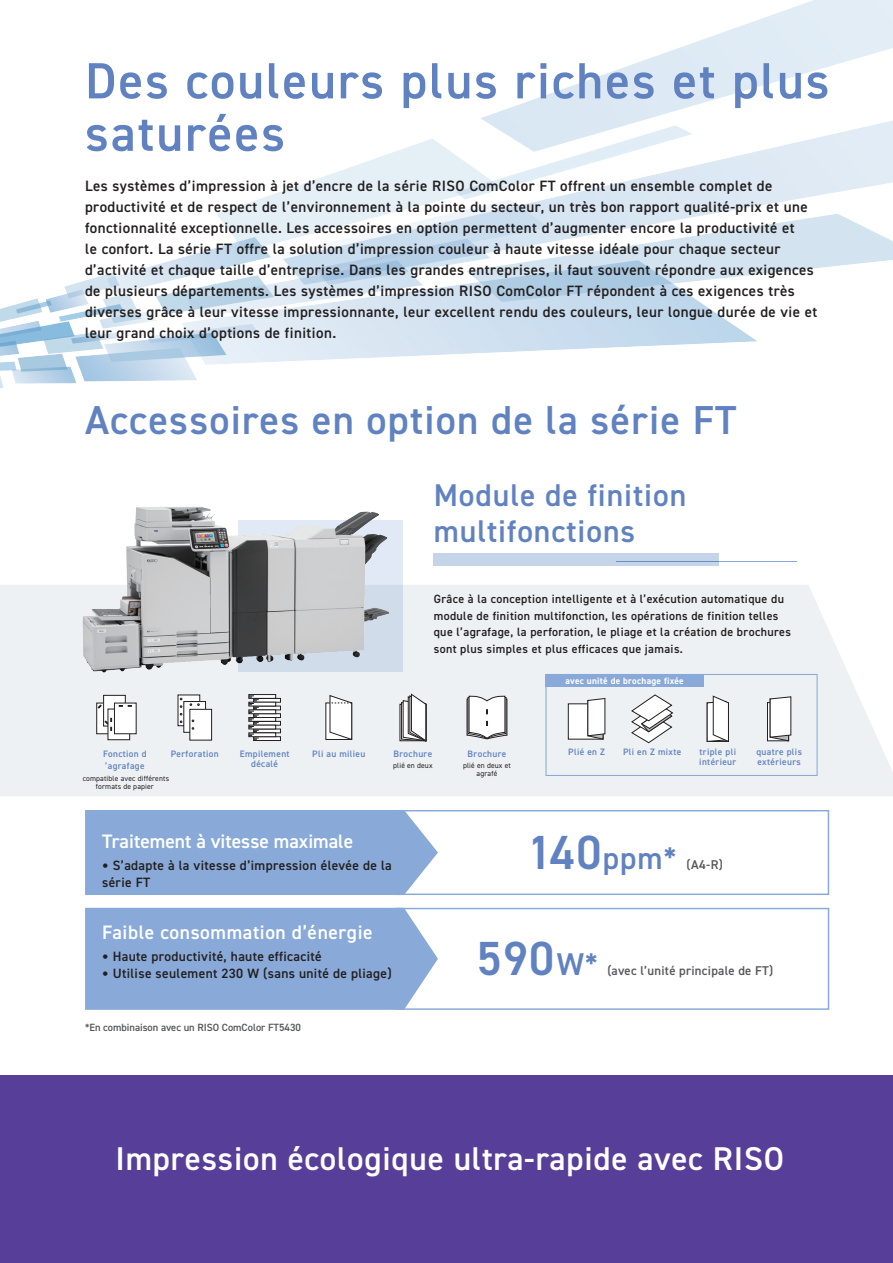
<style>
.page{position:relative;width:893px;height:1263px;background:#fff}
.page>*{position:absolute;margin:0;border:0;box-sizing:border-box;transform-origin:0 0}
.t1{font:600 51px/52.5px "DIN2014";letter-spacing:.04em;color:#6182c1}
.t2{font:600 48px "DIN2014";color:#6182c1}
.t3{font:600 40.5px "DIN2014";letter-spacing:.03em;color:#6182c1}
.t4{font:600 33px "DIN2014";letter-spacing:.025em;color:#fff}
.t5{font:600 31.5px/36px "DIN2014";letter-spacing:.03em;color:#6182c1}
.t6{font:600 19.5px "DIN2014";letter-spacing:.03em;color:#fff}
.t7{font:600 19.5px "DIN2014";letter-spacing:.005em;color:#fff}
.t8{font:600 15px/21px "DIN2014";letter-spacing:.03em;color:#231f20}
.t9{font:600 13.5px/17px "DIN2014";letter-spacing:.025em;color:#231f20}
.t10{font:600 12.75px "DIN2014";letter-spacing:.02em;color:#57585a}
.t11{font:600 12px/16.5px "DIN2014";letter-spacing:.03em;color:#231f20}
.t12{font:600 10.5px "DIN2014";color:#57585a}
.t13{font:600 9.3px/10.6px "DIN2014";letter-spacing:.04em;color:#6182c1}
.t14{font:700 9.3px "DIN2014";letter-spacing:.03em;color:#fff}
.t15{font:7.5px/8.6px "DIN2014";letter-spacing:.02em;color:#231f20;text-align:center}
.s1{font-size:21.6px}
.s2{font-size:48px}
.s3{font-size:31.5px}
</style>
<div class="page">
<img style="left:0;top:0;width:893px;height:388px">
<div style="left:0;top:1076px;width:893px;height:187px;background:#573e99"></div>
<div style="left:434px;top:553px;width:285px;height:12px;background:#c4d5e9"></div>
<hr style="left:616px;top:561px;width:180px;height:1px;background:#8aabd3">
<div style="left:395px;top:810px;width:434px;height:85px;background:#fff;border:1px solid #89aad8"></div>
<div style="left:396px;top:908px;width:433px;height:102px;background:#fff;border:1px solid #89aad8"></div>
<div style="left:0;top:585px;width:893px;height:211px;background:#edf1f3"></div>
<div style="left:85px;top:810px;width:353px;height:85px;background:#89aad8"></div>
<div style="left:85px;top:908px;width:353px;height:102px;background:#89aad8"></div>
<div style="left:545px;top:674px;width:273px;height:102px;border:1px solid #89aad8"></div>
<svg style="left:707px;top:696px;width:22px;height:46px"></svg>
<div style="left:767px;top:703px;width:22px;height:38px;background:#817e7f"></div>
<div style="left:767px;top:702px;width:22px;height:39px;border:1px solid #231f20"></div>
<svg style="left:770px;top:696px;width:21px;height:45px"></svg>
<svg style="left:631px;top:694px;width:42px;height:49px"></svg>
<div style="left:568px;top:704px;width:35px;height:35px;background:#fff"></div>
<div style="left:568px;top:704px;width:35px;height:35px;border:1px solid #231f20"></div>
<svg style="left:587px;top:698px;width:18px;height:42px"></svg>
<div style="left:97px;top:703px;width:21px;height:31px;background:#fff"></div>
<div style="left:96px;top:703px;width:23px;height:31px;border:1px solid #231f20"></div>
<svg style="left:98px;top:704px;width:4px;height:5px"></svg>
<svg style="left:105px;top:703px;width:9px;height:15px"></svg>
<div style="left:103px;top:695px;width:23px;height:31px;border:1px solid #231f20"></div>
<svg style="left:110px;top:711px;width:18px;height:27px"></svg>
<div style="left:108px;top:709px;width:22px;height:31px;border:1px solid #231f20"></div>
<svg style="left:103px;top:718px;width:9px;height:14px"></svg>
<div style="left:114px;top:703px;width:22px;height:31px;background:#fff"></div>
<div style="left:114px;top:703px;width:22px;height:31px;border:1px solid #231f20"></div>
<svg style="left:180px;top:703px;width:4px;height:21px"></svg>
<svg style="left:180px;top:703px;width:2px;height:12px"></svg>
<svg style="left:186px;top:703px;width:18px;height:27px"></svg>
<svg style="left:190px;top:704px;width:9px;height:2px"></svg>
<div style="left:190px;top:709px;width:22px;height:31px;background:#fff"></div>
<div style="left:190px;top:709px;width:22px;height:31px;border:1px solid #231f20"></div>
<div style="left:253px;top:706px;width:28px;height:4px;border:1px solid #231f20"></div>
<hr style="left:254px;top:714px;width:26px;height:3px;background:#fff">
<div style="left:253px;top:713px;width:28px;height:5px;border:1px solid #231f20"></div>
<div style="left:249px;top:710px;width:27px;height:4px;border:1px solid #231f20"></div>
<div style="left:253px;top:721px;width:28px;height:4px;border:1px solid #231f20"></div>
<div style="left:249px;top:717px;width:27px;height:4px;border:1px solid #231f20"></div>
<div style="left:253px;top:729px;width:28px;height:4px;border:1px solid #231f20"></div>
<hr style="left:254px;top:737px;width:26px;height:3px;background:#fff">
<div style="left:253px;top:736px;width:28px;height:5px;border:1px solid #231f20"></div>
<div style="left:249px;top:733px;width:27px;height:4px;border:1px solid #231f20"></div>
<svg style="left:249px;top:703px;width:10px;height:37px"></svg>
<div style="left:326px;top:703px;width:26px;height:36px;background:linear-gradient(to bottom,#fff,#fff)"></div>
<svg style="left:330px;top:703px;width:22px;height:37px"></svg>
<svg style="left:401px;top:693px;width:25px;height:48px"></svg>
<svg style="left:467px;top:695px;width:40px;height:44px"></svg>
<img style="left:51px;top:506px;width:366px;height:197px">
<div style="left:545px;top:674px;width:159px;height:13px;background:#89aad8"></div>
<h1 class="t1" style="left:85px;top:53px;width:746px">Des couleurs plus riches et plus saturées</h1>
<p class="t8" style="left:85px;top:175px;width:734px">Les systèmes d’impression à jet d’encre de la série RISO ComColor FT offrent un ensemble complet de productivité et de respect de l’environnement à la pointe du secteur, un très bon rapport qualité-prix et une fonctionnalité exceptionnelle. Les accessoires en option permettent d’augmenter encore la productivité et<br>le confort. La série FT offre la solution d’impression couleur à haute vitesse idéale pour chaque secteur d’activité et chaque taille d’entreprise. Dans les grandes entreprises, il faut souvent répondre aux exigences de plusieurs départements. Les systèmes d’impression RISO ComColor FT répondent à ces exigences très diverses grâce à leur vitesse impressionnante, leur excellent rendu des couleurs, leur longue durée de vie et leur grand choix d’options de finition.</p>
<h3 class="t3" style="left:85px;top:393px;width:653px">Accessoires en option de la série FT</h3>
<h3 class="t5" style="left:434px;top:476px;width:254px">Module de finition multifonctions</h3>
<p class="t11" style="left:434px;top:590px;width:359px">Grâce à la conception intelligente et à l’exécution automatique du module de finition multifonction, les opérations de finition telles que l’agrafage, la perforation, le pliage et la création de brochures sont plus simples et plus efficaces que jamais.</p>
<p class="t13" style="left:103px;top:747px;width:45px;line-height:12.8px">Fonction d ’agrafage</p>
<p class="t15" style="left:83px;top:774px;width:88px">compatible avec différents formats de papier</p>
<p class="t13" style="left:171px;top:748px;width:49px">Perforation</p>
<p class="t13" style="left:240px;top:748px;width:51px;text-align:center">Empilement décalé</p>
<p class="t13" style="left:312px;top:748px;width:55px">Pli au milieu</p>
<p class="t13" style="left:393px;top:748px;width:40px">Brochure</p>
<p class="t15" style="left:393px;top:761px;width:41px">plié en deux</p>
<h3 class="t7" style="left:102px;top:828px;width:253px">Traitement à vitesse maximale</h3>
<p class="t9" style="left:102px;top:856px;width:291px"><span class="s1">•</span> S’adapte à la vitesse d’impression élevée de la série FT</p>
<h3 class="t6" style="left:102px;top:919px;width:272px">Faible consommation d’énergie</h3>
<p class="t9" style="left:102px;top:947px;width:221px"><span class="s1">•</span> Haute productivité, haute efficacité</p>
<p class="t9" style="left:102px;top:964px;width:291px"><span class="s1">•</span> Utilise seulement 230 W (sans unité de pliage)</p>
<p class="t12" style="left:85px;top:1020px;width:217px">*En combinaison avec un RISO ComColor FT5430</p>
<p class="t14" style="left:565px;top:674px;width:120px">avec unité de brochage fixée</p>
<p class="t13" style="left:468px;top:748px;width:40px">Brochure</p>
<p class="t15" style="left:463px;top:761px;width:49px">plié en deux et agrafé</p>
<p class="t13" style="left:568px;top:746px;width:38px">Plié en Z</p>
<p class="t13" style="left:623px;top:746px;width:60px">Pli en Z mixte</p>
<p class="t13" style="left:699px;top:746px;width:38px">triple pli intérieur</p>
<p class="t13" style="left:756px;top:746px;width:47px">quatre plis extérieurs</p>
<h3 class="t5" style="left:527px;top:839px;width:151px"><span class="s2">140</span>ppm*</h3>
<p class="t10" style="left:687px;top:856px;width:38px">(A4-R)</p>
<h2 class="t2" style="left:477px;top:927px;width:123px">590<span class="s3">W*</span></h2>
<p class="t10" style="left:607px;top:962px;width:167px">(avec l’unité principale de FT)</p>
<h3 class="t4" style="left:115px;top:1136px;width:670px">Impression écologique ultra-rapide avec RISO</h3>
</div>
